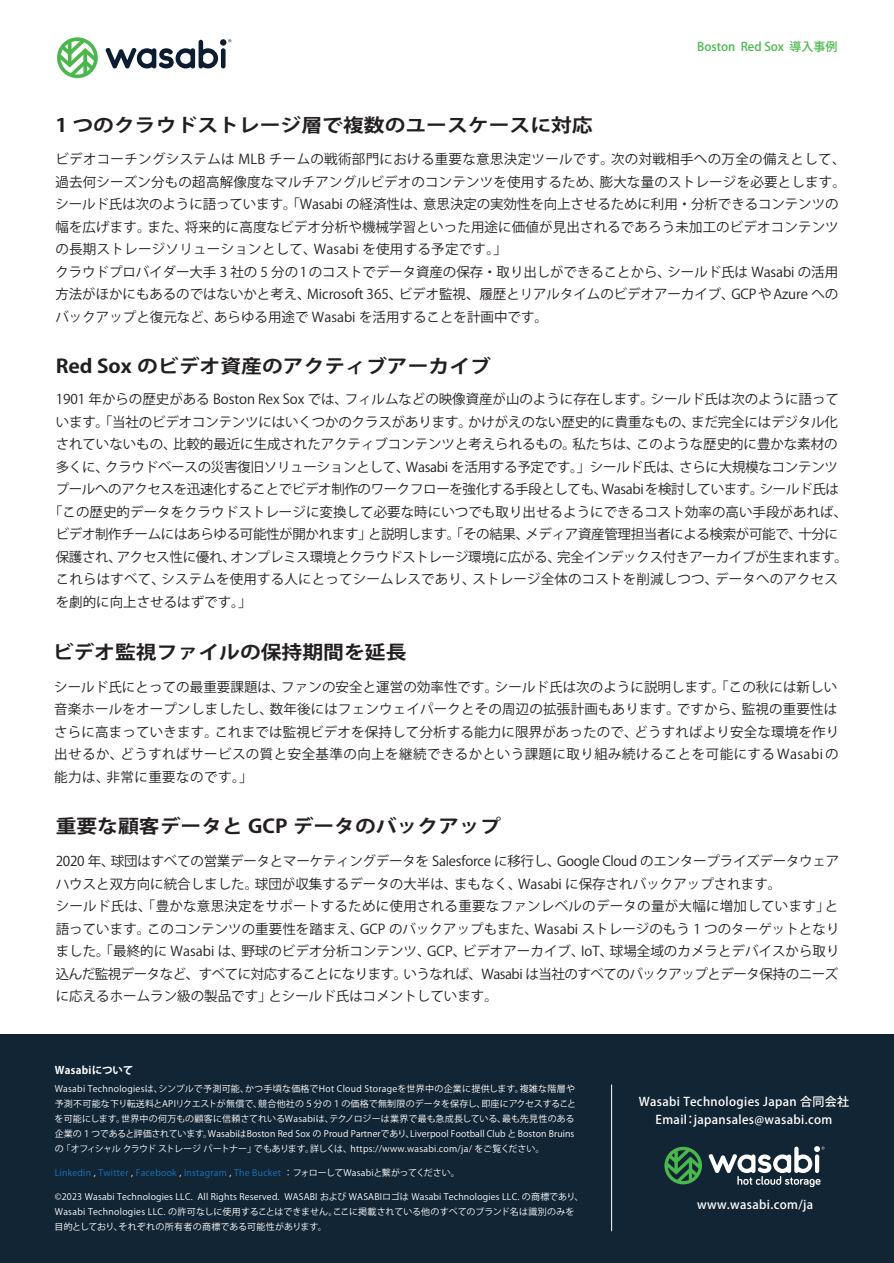
<style>
.page{position:relative;width:894px;height:1263px;background:#fff}
.page>*{position:absolute;margin:0;border:0;box-sizing:border-box;transform-origin:0 0}
.t1{font:700 18.75px "Koz Go Pr 6 N";color:#231f20;scale:1.11 1}
.t2{font:700 18.6px "Koz Go Pr 6 N";color:#231f20;scale:1.12 1}
.t3{font:13.5px/22.5px "Koz Go Pr 6 N";color:#231f20}
.t4{font:13.5px "Koz Go Pr 6 N";letter-spacing:-.02em;color:#231f20}
.t5{font:13.5px "Koz Go Pr 6 N";letter-spacing:-.03em;color:#231f20}
.t6{font:13.5px "Koz Go Pr 6 N";letter-spacing:-.025em;color:#231f20}
.t7{font:500 12px/18px "Koz Go Pr 6 N";letter-spacing:.03em;color:#fff;text-align:center}
.t8{font:500 12px "Koz Go Pr 6 N";color:#4bb84e}
.t9{font:700 10.5px "Koz Go Pr 6 N";letter-spacing:.03em;color:#fff}
.t10{font:9px/15px "Koz Go Pr 6 N";letter-spacing:.02em;color:#fff}
.t11{font:9px "Koz Go Pr 6 N";letter-spacing:.03em;color:#1975bc}
.s1{color:#fff}
</style>
<div class="page">
<div style="left:0;top:1034px;width:893px;height:228px;background:#122535"></div>
<svg style="left:57px;top:37px;width:41px;height:41px"></svg>
<hr style="left:221px;top:48px;width:4px;height:20px;background:#0d1d31;border-radius:2px">
<div style="left:220px;top:39px;width:6px;height:7px;background:#0d1d31;border-radius:50%"></div>
<svg style="left:105px;top:40px;width:113px;height:28px"></svg>
<svg style="left:664px;top:1146px;width:38px;height:38px"></svg>
<svg style="left:708px;top:1146px;width:116px;height:41px"></svg>
<hr style="left:611px;top:1084px;width:1px;height:146px;background:#fff">
<p class="t8" style="left:697px;top:40px;width:142px">Boston Red Sox 導入事例</p>
<h2 class="t2" style="left:55px;top:114px;width:481px">1 つのクラウドストレージ層で複数のユースケースに対応</h2>
<p class="t3" style="left:55px;top:148px;width:792px">ビデオコーチングシステムは MLB チームの戦術部門における重要な意思決定ツールです。次の対戦相手への万全の備えとして、過去何シーズン分もの超高解像度なマルチアングルビデオのコンテンツを使用するため、膨大な量のストレージを必要とします。シールド氏は次のように語っています。「Wasabi の経済性は、意思決定の実効性を向上させるために利用・分析できるコンテンツの幅を広げます。また、将来的に高度なビデオ分析や機械学習といった用途に価値が見出されるであろう未加工のビデオコンテンツの長期ストレージソリューションとして、Wasabi を使用する予定です。」<br>クラウドプロバイダー大手 3 社の 5 分の1のコストでデータ資産の保存・取り出しができることから、シールド氏は Wasabi の活用方法がほかにもあるのではないかと考え、Microsoft 365、ビデオ監視、履歴とリアルタイムのビデオアーカイブ、GCPやAzure へのバックアップと復元など、あらゆる用途で Wasabi を活用することを計画中です。</p>
<h1 class="t1" style="left:56px;top:355px;width:394px">Red Sox のビデオ資産のアクティブアーカイブ</h1>
<p class="t3" style="left:56px;top:388px;width:785px">1901 年からの歴史がある Boston Rex Sox では、フィルムなどの映像資産が山のように存在します。シールド氏は次のように語って</p>
<p class="t3" style="left:56px;top:410px;width:783px">います。「当社のビデオコンテンツにはいくつかのクラスがあります。かけがえのない歴史的に貴重なもの、まだ完全にはデジタル化</p>
<p class="t3" style="left:56px;top:433px;width:783px">されていないもの、比較的最近に生成されたアクティブコンテンツと考えられるもの。私たちは、このような歴史的に豊かな素材の</p>
<p class="t4" style="left:56px;top:459px;width:784px">多くに、クラウドベースの災害復旧ソリューションとして、Wasabi を活用する予定です。」シールド氏は、さらに大規模なコンテンツ</p>
<p class="t5" style="left:56px;top:481px;width:785px">プールへのアクセスを迅速化することでビデオ制作のワークフローを強化する手段としても、Wasabiを検討しています。シールド氏は</p>
<p class="t3" style="left:49px;top:500px;width:800px">「この歴史的データをクラウドストレージに変換して必要な時にいつでも取り出せるようにできるコスト効率の高い手段があれば、</p>
<p class="t6" style="left:56px;top:526px;width:784px">ビデオ制作チームにはあらゆる可能性が開かれます」と説明します。「その結果、メディア資産管理担当者による検索が可能で、十分に</p>
<p class="t4" style="left:56px;top:549px;width:794px">保護され、アクセス性に優れ、オンプレミス環境とクラウドストレージ環境に広がる、完全インデックス付きアーカイブが生まれます。</p>
<p class="t3" style="left:56px;top:568px;width:784px">これらはすべて、システムを使用する人にとってシームレスであり、ストレージ全体のコストを削減しつつ、データへのアクセス</p>
<p class="t3" style="left:56px;top:590px;width:197px">を劇的に向上させるはずです。」</p>
<h1 class="t1" style="left:53px;top:641px;width:320px">ビデオ監視ファイルの保持期間を延長</h1>
<p class="t3" style="left:54px;top:676px;width:786px">シールド氏にとっての最重要課題は、ファンの安全と運営の効率性です。シールド氏は次のように説明します。「この秋には新しい音楽ホールをオープンしましたし、数年後にはフェンウェイパークとその周辺の拡張計画もあります。ですから、監視の重要性はさらに高まっていきます。これまでは監視ビデオを保持して分析する能力に限界があったので、どうすればより安全な環境を作り出せるか、どうすればサービスの質と安全基準の向上を継続できるかという課題に取り組み続けることを可能にするWasabiの能力は、非常に重要なのです。」</p>
<h1 class="t1" style="left:56px;top:815px;width:402px">重要な顧客データと GCP データのバックアップ</h1>
<p class="t3" style="left:56px;top:850px;width:785px">2020 年、球団はすべての営業データとマーケティングデータを Salesforce に移行し、Google Cloud のエンタープライズデータウェアハウスと双方向に統合しました。球団が収集するデータの大半は、まもなく、Wasabi に保存されバックアップされます。<br>シールド氏は、「豊かな意思決定をサポートするために使用される重要なファンレベルのデータの量が大幅に増加しています」と語っています。このコンテンツの重要性を踏まえ、GCP のバックアップもまた、Wasabi ストレージのもう 1 つのターゲットとなりました。「最終的に Wasabi は、野球のビデオ分析コンテンツ、GCP、ビデオアーカイブ、IoT、球場全域のカメラとデバイスから取り込んだ監視データなど、すべてに対応することになります。いうなれば、Wasabi は当社のすべてのバックアップとデータ保持のニーズに応えるホームラン級の製品です」とシールド氏はコメントしています。</p>
<p class="t9" style="left:55px;top:1064px;width:80px">Wasabiについて</p>
<p class="t10" style="left:55px;top:1081px;width:523px">Wasabi Technologiesは、シンプルで予測可能、かつ手頃な価格でHot Cloud Storageを世界中の企業に提供します。複雑な階層や予測不可能な下り転送料とAPIリクエストが無償で、競合他社の５分の１の価格で無制限のデータを保存し、即座にアクセスすることを可能にします。世界中の何万もの顧客に信頼さてれいるWasabiは、テクノロジーは業界で最も急成長している、最も先見性のある企業の１つであると評価されています。WasabiはBoston Red Sox の Proud Partnerであり、Liverpool Football Club と Boston Bruinsの「オフィシャル クラウド ストレージ パートナー」でもあります。詳しくは、https://www.wasabi.com/ja/ をご覧ください。</p>
<p class="t11" style="left:55px;top:1167px;width:406px">Linkedin <span class="s1">,</span> Twitter <span class="s1">,</span> Facebook <span class="s1">,</span> Instagram <span class="s1">,</span> The Bucket <span class="s1">： フォローしてWasabiと繋がってください。</span></p>
<p class="t10" style="left:55px;top:1189px;width:530px">©2023 Wasabi Technologies LLC. All Rights Reserved. WASABI および WASABIロゴは Wasabi Technologies LLC. の商標であり、<br>Wasabi Technologies LLC. の許可なしに使用することはできません。ここに掲載されている他のすべてのブランド名は識別のみを目的としており、それぞれの所有者の商標である可能性があります。</p>
<p class="t7" style="left:639px;top:1092px;width:212px">Wasabi Technologies Japan 合同会社<br>Email：japansales@wasabi.com</p>
<p class="t7" style="left:697px;top:1196px;width:118px">www.wasabi.com/ja</p>
</div>
